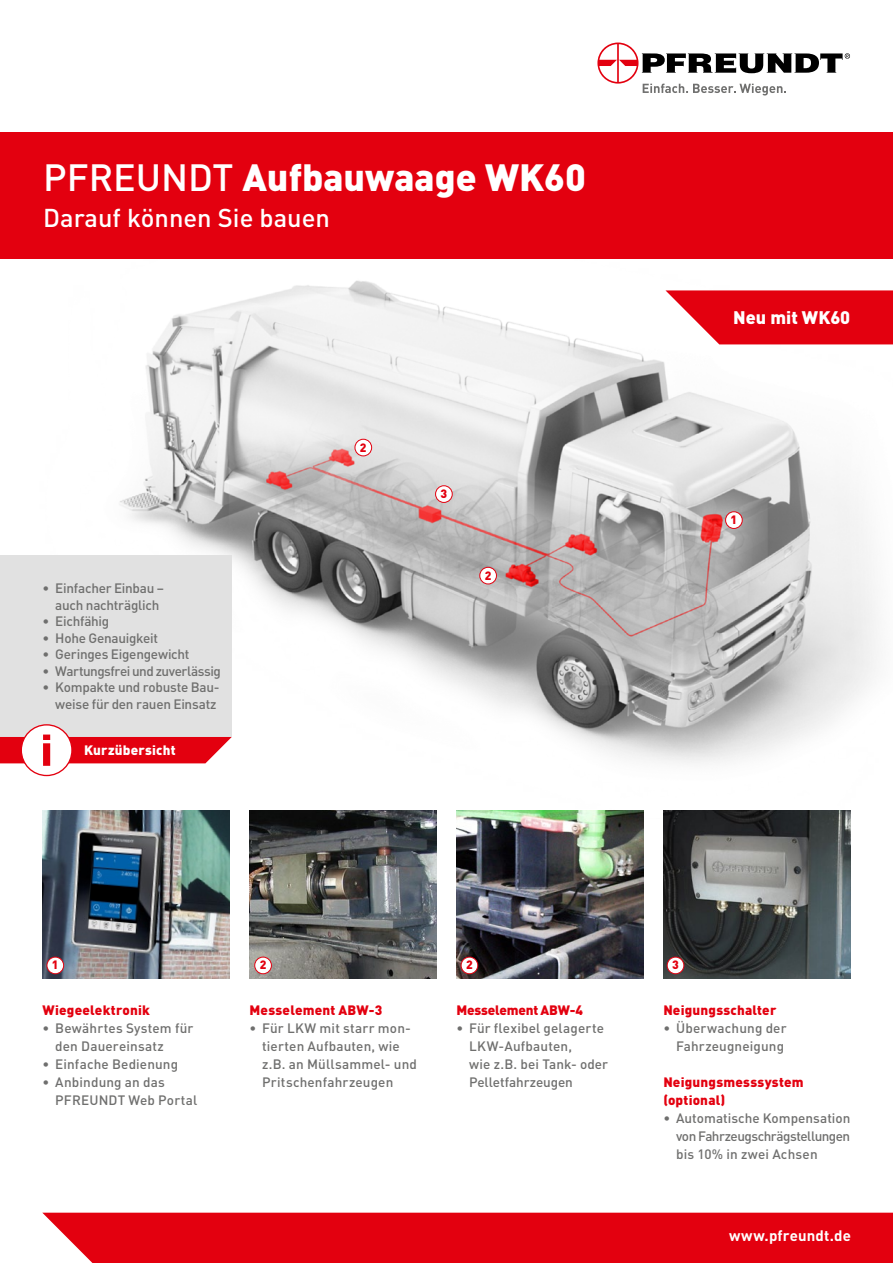
<style>
.page{position:relative;width:893px;height:1263px;background:#fff}
.page>*{position:absolute;margin:0;border:0;box-sizing:border-box;transform-origin:0 0}
.t1{font:900 37.5px "DIN Pro";color:#fff}
.t2{font:500 25.5px "DIN Pro";color:#fff}
.t3{font:900 18px "DIN Pro";color:#fff}
.t4{font:700 15px "DIN Pro";letter-spacing:.01em;color:#fff}
.t5{font:500 13.5px/18px "DIN Pro";letter-spacing:.005em;color:#6f6f6e}
.t6{font:500 13.5px/16.5px "DIN Pro";letter-spacing:-.02em;color:#6f6f6e}
.t7{font:900 13.5px/18px "DIN Pro";letter-spacing:.015em;color:#e3000f}
.t8{font:500 13.5px "DIN Pro";letter-spacing:-.04em;color:#6f6f6e}
.t9{font:900 13.5px "DIN Pro";letter-spacing:-.015em;color:#e3000f}
.t10{font:900 13.5px "DIN Pro";letter-spacing:.015em;color:#fff}
.t11{font:900 12px "DIN Pro";color:#e3000f}
.s1{font-weight:500}
</style>
<div class="page">
<img style="left:0;top:280px;width:893px;height:538px">
<div style="left:726px;top:512px;width:16px;height:16px;background:#fff;border-radius:50%"></div>
<div style="left:725px;top:512px;width:17px;height:17px;border:1px solid #e3000f;border-radius:50%"></div>
<div style="left:436px;top:486px;width:16px;height:16px;background:#fff;border-radius:50%"></div>
<div style="left:435px;top:486px;width:17px;height:17px;border:1px solid #e3000f;border-radius:50%"></div>
<div style="left:480px;top:567px;width:16px;height:17px;background:#fff;border-radius:50%"></div>
<div style="left:480px;top:567px;width:17px;height:17px;border:1px solid #e3000f;border-radius:50%"></div>
<div style="left:355px;top:439px;width:17px;height:17px;background:#fff;border-radius:50%"></div>
<div style="left:355px;top:439px;width:17px;height:17px;border:1px solid #e3000f;border-radius:50%"></div>
<img style="left:249px;top:810px;width:188px;height:169px">
<div style="left:255px;top:957px;width:16px;height:17px;background:#fff;border-radius:50%"></div>
<div style="left:255px;top:957px;width:17px;height:17px;border:1px solid #e3000f;border-radius:50%"></div>
<img style="left:43px;top:810px;width:187px;height:169px">
<div style="left:47px;top:957px;width:17px;height:17px;background:#fff;border-radius:50%"></div>
<div style="left:47px;top:957px;width:17px;height:17px;border:1px solid #e3000f;border-radius:50%"></div>
<img style="left:456px;top:810px;width:187px;height:169px">
<div style="left:461px;top:957px;width:17px;height:17px;background:#fff;border-radius:50%"></div>
<div style="left:461px;top:957px;width:17px;height:17px;border:1px solid #e3000f;border-radius:50%"></div>
<img style="left:663px;top:810px;width:187px;height:169px">
<div style="left:667px;top:957px;width:17px;height:17px;background:#fff;border-radius:50%"></div>
<div style="left:667px;top:957px;width:17px;height:17px;border:1px solid #e3000f;border-radius:50%"></div>
<svg style="left:665px;top:290px;width:228px;height:54px;background:#e6212e"></svg>
<div style="left:0;top:133px;width:893px;height:126px;background:#e3000f"></div>
<div style="left:42px;top:1213px;width:851px;height:50px;background:#e3000f"></div>
<svg style="left:597px;top:43px;width:253px;height:53px"></svg>
<div style="left:0;top:556px;width:232px;height:181px;background:#e1e1e1"></div>
<div style="left:21px;top:725px;width:51px;height:50px;background:#fff;border-radius:50%"></div>
<div style="left:21px;top:724px;width:52px;height:52px;border:1px solid #e3000f;border-radius:50%"></div>
<svg style="left:0;top:734px;width:232px;height:32px"></svg>
<h1 class="t1" style="left:43px;top:152px;width:544px"><span class="s1">PFREUNDT</span> Aufbauwaage WK60</h1>
<h2 class="t2" style="left:43px;top:200px;width:288px">Darauf können Sie bauen</h2>
<p class="t6" style="left:55px;top:579px;width:110px;text-indent:-13px">• Einfacher Einbau – auch nachträglich</p>
<p class="t6" style="left:43px;top:612px;width:68px">• Eichfähig</p>
<p class="t6" style="left:43px;top:629px;width:117px">• Hohe Genauigkeit</p>
<p class="t6" style="left:43px;top:645px;width:149px">• Geringes Eigengewicht</p>
<p class="t8" style="left:43px;top:661px;width:180px">• Wartungsfrei und zuverlässig</p>
<p class="t6" style="left:43px;top:678px;width:179px;text-align:right">• Kompakte und robuste Bau&shy;weise für den rauen Einsatz</p>
<p class="t10" style="left:84px;top:741px;width:93px">Kurzübersicht</p>
<p class="t11" style="left:360px;top:439px;width:8px">2</p>
<p class="t11" style="left:441px;top:485px;width:8px">3</p>
<p class="t11" style="left:485px;top:567px;width:8px">2</p>
<h3 class="t3" style="left:733px;top:306px;width:119px">Neu mit WK60</h3>
<p class="t11" style="left:731px;top:511px;width:8px">1</p>
<p class="t11" style="left:52px;top:957px;width:8px">1</p>
<p class="t11" style="left:260px;top:957px;width:8px">2</p>
<p class="t11" style="left:466px;top:957px;width:8px">2</p>
<p class="t11" style="left:672px;top:957px;width:8px">3</p>
<p class="t7" style="left:43px;top:1000px;width:109px">Wiegeelektronik</p>
<p class="t5" style="left:55px;top:1018px;width:140px;text-indent:-13px">• Bewährtes System für den Dauereinsatz</p>
<p class="t5" style="left:43px;top:1054px;width:137px">• Einfache Bedienung</p>
<p class="t5" style="left:55px;top:1072px;width:144px;text-indent:-13px">• Anbindung an das<br>PFREUNDT Web Portal</p>
<p class="t7" style="left:249px;top:1000px;width:134px">Messelement ABW-3</p>
<p class="t5" style="left:262px;top:1018px;width:156px;text-indent:-13px">• Für LKW mit starr mon&shy;tierten Aufbauten, wie z.B. an Müllsammel- und<br>Pritschenfahrzeugen</p>
<p class="t9" style="left:456px;top:1000px;width:128px">Messelement ABW-4</p>
<p class="t5" style="left:469px;top:1018px;width:140px;text-indent:-13px">• Für flexibel gelagerte<br>LKW-Aufbauten,<br>wie z.B. bei Tank- oder<br>Pelletfahrzeugen</p>
<p class="t7" style="left:663px;top:1000px;width:115px">Neigungsschalter</p>
<p class="t5" style="left:663px;top:1018px;width:125px;text-align:right">• Überwachung der<br>Fahrzeugneigung</p>
<p class="t7" style="left:663px;top:1072px;width:142px">Neigungsmesssystem (optional)</p>
<p class="t5" style="left:676px;top:1108px;width:176px;text-align:justify;text-indent:-13px">• Automatische Kompensation von Fahrzeugschrägstellungen bis 10% in zwei Achsen</p>
<p class="t4" style="left:729px;top:1226px;width:123px">www.pfreundt.de</p>
</div>
